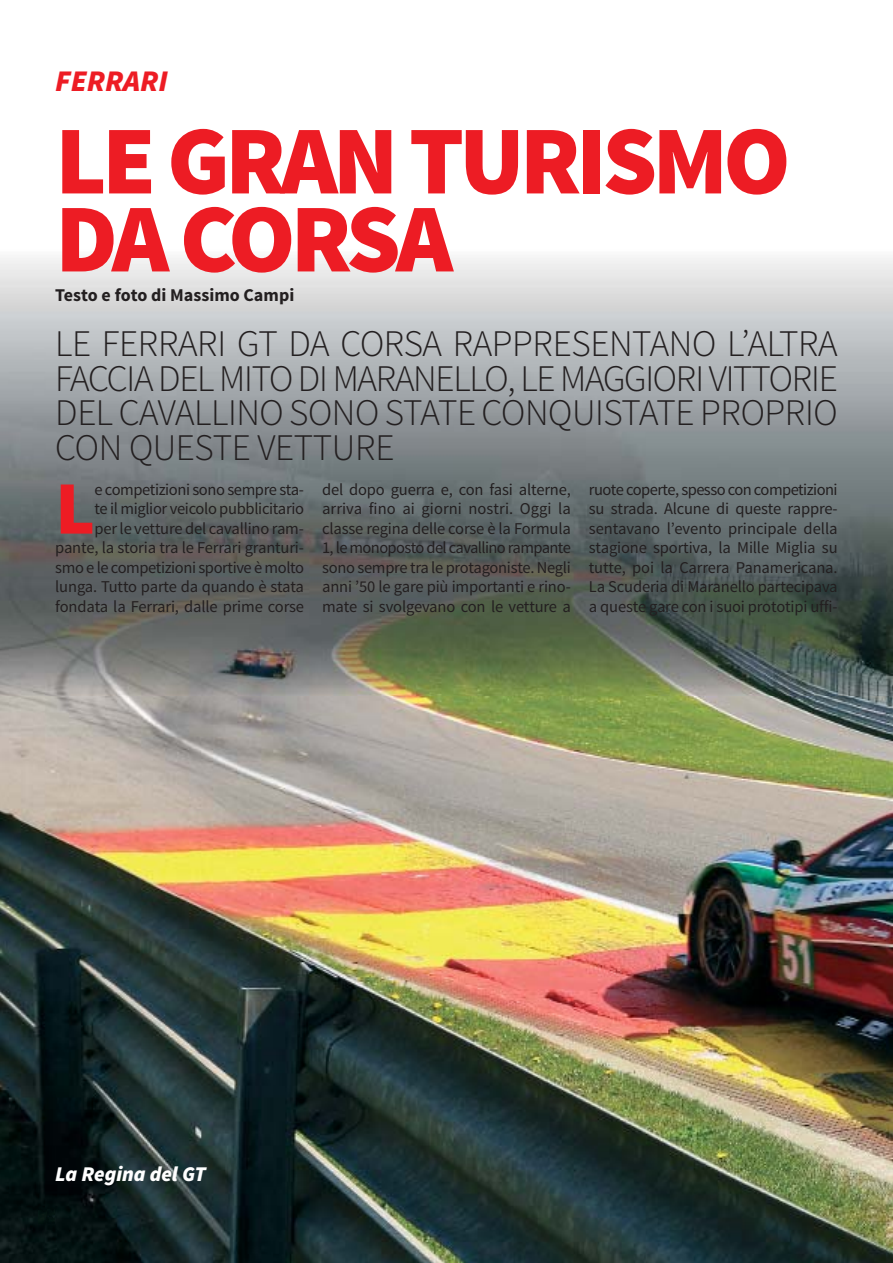
<style>
.page{position:relative;width:893px;height:1263px;background:#fff}
.page>*{position:absolute;margin:0;border:0;box-sizing:border-box;transform-origin:0 0}
.t1{font:900 97.5px/78px "Source Sans Pro";letter-spacing:-.05em;color:#ed1c24}
.t2{font:900 75.6px "Source Sans Pro";color:#ed1c24}
.t3{font:300 37.5px/34.5px "Source Sans Pro";letter-spacing:-.01em;color:#231f20;text-align:justify}
.t4{font:italic 900 30px "Source Sans Pro";color:#ed1c24}
.t5{font:italic 900 21px "Source Sans Pro";color:#fff}
.t6{font:700 18px "Source Sans Pro";color:#231f20}
.t7{font:16.5px/19.5px "Source Sans Pro";letter-spacing:-.01em;color:#231f20;text-align:justify}
</style>
<div class="page">
<img style="left:0;top:258px;width:893px;height:1005px">
<svg style="left:39px;top:1210px;width:7px;height:13px"></svg>
<img style="left:48px;top:1210px;width:7px;height:14px">
<img style="left:892px;top:250px;width:1px;height:445px">
<h3 class="t4" style="left:55px;top:69px;width:114px">FERRARI</h3>
<h1 class="t1" style="left:55px;top:130px;width:737px">LE GRAN TURISMO<br>DA CORSA</h1>
<p class="t6" style="left:55px;top:288px;width:241px">Testo e foto di Massimo Campi</p>
<h3 class="t3" style="left:55px;top:326px;width:784px">LE FERRARI GT DA CORSA RAPPRESENTANO L’ALTRA FACCIA DEL MITO DI MARANELLO, LE MAGGIORI VITTORIE DEL CAVALLINO SONO STATE CONQUISTATE PROPRIO CON QUESTE VETTURE</h3>
<p class="t7" style="left:55px;top:481px;width:250px;text-align:right">e competizioni sono sempre sta-<br>te il miglior veicolo pubblicitario<br>per le vetture del cavallino ram&shy;pante, la storia tra le Ferrari granturi&shy;smo e le competizioni sportive è molto lunga. Tutto parte da quando è stata fondata la Ferrari, dalle prime corse</p>
<p class="t7" style="left:322px;top:481px;width:250px">del dopo guerra e, con fasi alterne, arriva fino ai giorni nostri. Oggi la classe regina delle corse è la Formula 1, le monoposto del cavallino rampante sono sempre tra le protagoniste. Negli anni ’50 le gare più importanti e rino&shy;mate si svolgevano con le vetture a</p>
<p class="t7" style="left:589px;top:481px;width:250px">ruote coperte, spesso con competizioni su strada. Alcune di queste rappre&shy;sentavano l’evento principale della stagione sportiva, la Mille Miglia su tutte, poi la Carrera Panamericana.<br>La Scuderia di Maranello partecipava a queste gare con i suoi prototipi uffi-</p>
<h2 class="t2" style="left:55px;top:479px;width:42px">L</h2>
<p class="t5" style="left:55px;top:1166px;width:152px">La Regina del GT</p>
</div>
